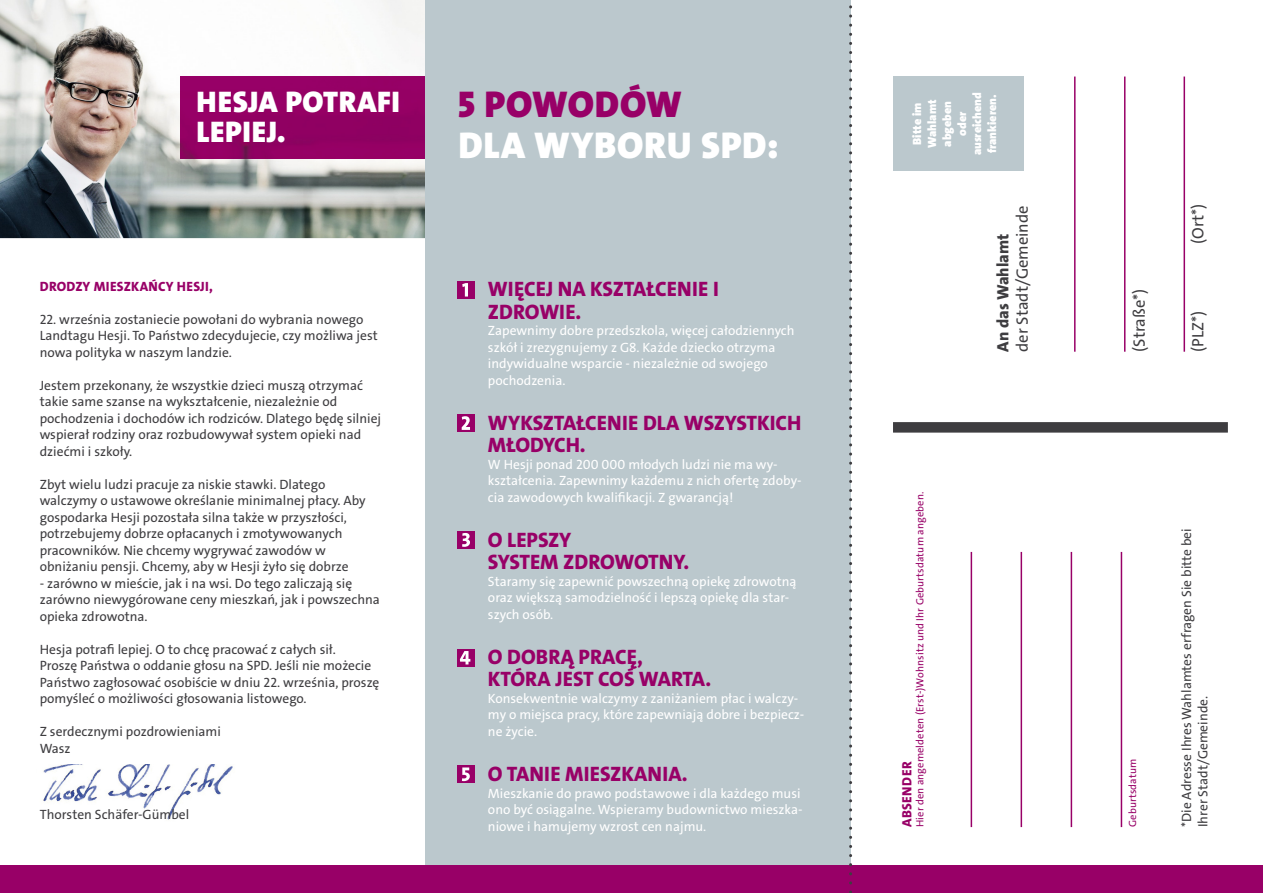
<style>
.page{position:relative;width:1263px;height:893px;background:#fff}
.page>*{position:absolute;margin:0;border:0;box-sizing:border-box;transform-origin:0 0}
.t1{font:900 37.5px "SPD The Sans";letter-spacing:.02em;color:#fff}
.t2{font:900 37.5px "SPD The Sans";letter-spacing:.01em;color:#980067}
.t3{font:900 30px/30px "SPD The Sans";letter-spacing:.02em;color:#fff}
.t4{font:800 21px/22.5px "SPD The Sans";color:#980067}
.t5{font:16.5px "SPD The Sans";color:#3e3d40}
.t6{font:800 16.5px "SPD The Sans";color:#3e3d40}
.t7{font:13.5px/16.5px "SPD The Sans";color:#3e3d40}
.t8{font:13.5px/16.5px "SPD The Sans";color:#fff}
.t9{font:800 13.5px "SPD The Sans";letter-spacing:.02em;color:#980067}
.t10{font:900 12px/15px "SPD The Sans";color:#fff;text-align:center}
.t11{font:10.5px "SPD The Sans";letter-spacing:.01em;color:#980067}
</style>
<div class="page">
<img style="left:43px;top:765px;width:190px;height:55px">
<img style="left:0;top:0;width:425px;height:238px">
<div style="left:180px;top:77px;width:245px;height:81px;background:#950064"></div>
<div style="left:425px;top:0;width:425px;height:893px;background:#bbc8cd"></div>
<div style="left:457px;top:281px;width:18px;height:17px;background:#980067"></div>
<svg style="left:462px;top:283px;width:6px;height:14px"></svg>
<div style="left:457px;top:414px;width:18px;height:18px;background:#980067"></div>
<svg style="left:462px;top:416px;width:8px;height:14px"></svg>
<div style="left:457px;top:531px;width:18px;height:18px;background:#980067"></div>
<svg style="left:462px;top:533px;width:8px;height:14px"></svg>
<div style="left:457px;top:649px;width:18px;height:18px;background:#980067"></div>
<svg style="left:460px;top:651px;width:10px;height:13px"></svg>
<div style="left:457px;top:765px;width:18px;height:18px;background:#980067"></div>
<svg style="left:462px;top:767px;width:8px;height:14px"></svg>
<div style="left:0;top:865px;width:1263px;height:28px;background:#980067"></div>
<svg style="left:849px;top:0;width:3px;height:893px"></svg>
<hr style="left:1124px;top:77px;width:1px;height:275px;background:#980067">
<hr style="left:1074px;top:77px;width:1px;height:275px;background:#980067">
<hr style="left:1183px;top:77px;width:2px;height:275px;background:#980067">
<hr style="left:1020px;top:552px;width:2px;height:275px;background:#980067">
<hr style="left:1071px;top:552px;width:1px;height:275px;background:#980067">
<hr style="left:1121px;top:552px;width:1px;height:275px;background:#980067">
<hr style="left:971px;top:552px;width:1px;height:275px;background:#980067">
<div style="left:893px;top:422px;width:335px;height:11px;background:#3e3d40"></div>
<div style="left:893px;top:77px;width:130px;height:94px;background:#bbc8cd"></div>
<h2 class="t3" style="left:197px;top:87px;width:205px">HESJA POTRAFI<br>LEPIEJ.</h2>
<h1 class="t2" style="left:458px;top:80px;width:225px">5 POWODÓW</h1>
<h1 class="t1" style="left:458px;top:121px;width:322px">DLA WYBORU SPD:</h1>
<p class="t9" style="left:40px;top:277px;width:174px">DRODZY MIESZKAŃCY HESJI,</p>
<p class="t7" style="left:40px;top:311px;width:339px">22. września zostaniecie powołani do wybrania nowego<br>Landtagu Hesji. To Państwo zdecydujecie, czy możliwa jest nowa polityka w naszym landzie.</p>
<p class="t7" style="left:40px;top:377px;width:343px">Jestem przekonany, że wszystkie dzieci muszą otrzymać takie same szanse na wykształcenie, niezależnie od pochodzenia i dochodów ich rodziców. Dlatego będę silniej wspierał rodziny oraz rozbudowywał system opieki nad dziećmi i szkoły.</p>
<p class="t7" style="left:40px;top:476px;width:327px">Zbyt wielu ludzi pracuje za niskie stawki. Dlatego walczymy o ustawowe określanie minimalnej płacy. Aby gospodarka Hesji pozostała silna także w przyszłości, potrzebujemy dobrze opłacanych i zmotywowanych pracowników. Nie chcemy wygrywać zawodów w obniżaniu pensji. Chcemy, aby w Hesji żyło się dobrze</p>
<p class="t7" style="left:40px;top:575px;width:342px">- zarówno w mieście, jak i na wsi. Do tego zaliczają się zarówno niewygórowane ceny mieszkań, jak i powszechna opieka zdrowotna.</p>
<p class="t7" style="left:40px;top:641px;width:341px">Hesja potrafi lepiej. O to chcę pracować z całych sił.<br>Proszę Państwa o oddanie głosu na SPD. Jeśli nie możecie Państwo zagłosować osobiście w dniu 22. września, proszę pomyśleć o możliwości głosowania listowego.</p>
<p class="t7" style="left:40px;top:723px;width:183px">Z serdecznymi pozdrowieniami<br>Wasz</p>
<p class="t7" style="left:40px;top:806px;width:151px">Thorsten Schäfer-Gümbel</p>
<h3 class="t4" style="left:488px;top:278px;width:232px">WIĘCEJ NA KSZTAŁCENIE I<br>ZDROWIE.</h3>
<p class="t8" style="left:488px;top:322px;width:308px">Zapewnimy dobre przedszkola, więcej całodziennych szkół i zrezygnujemy z G8. Każde dziecko otrzyma indywidualne wsparcie - niezależnie od swojego pochodzenia.</p>
<h3 class="t4" style="left:488px;top:412px;width:315px">WYKSZTAŁCENIE DLA WSZYSTKICH<br>MŁODYCH.</h3>
<p class="t8" style="left:488px;top:456px;width:315px">W Hesji ponad 200 000 młodych ludzi nie ma wy&shy;kształcenia. Zapewnimy każdemu z nich ofertę zdoby&shy;cia zawodowych kwalifikacji. Z gwarancją!</p>
<h3 class="t4" style="left:488px;top:529px;width:203px">O LEPSZY<br>SYSTEM ZDROWOTNY.</h3>
<p class="t8" style="left:488px;top:573px;width:310px">Staramy się zapewnić powszechną opiekę zdrowotną oraz większą samodzielność i lepszą opiekę dla star&shy;szych osób.</p>
<h3 class="t4" style="left:488px;top:646px;width:225px">O DOBRĄ PRACĘ,<br>KTÓRA JEST COŚ WARTA.</h3>
<p class="t8" style="left:488px;top:690px;width:318px">Konsekwentnie walczymy z zaniżaniem płac i walczy&shy;my o miejsca pracy, które zapewniają dobre i bezpiecz&shy;ne życie.</p>
<h3 class="t4" style="left:488px;top:763px;width:201px">O TANIE MIESZKANIA.</h3>
<p class="t8" style="left:488px;top:785px;width:316px">Mieszkanie do prawo podstawowe i dla każdego musi ono być osiągalne. Wspieramy budownictwo mieszka&shy;niowe i hamujemy wzrost cen najmu.</p>
<p class="t10" style="left:909px;top:155px;width:65px;rotate:-90deg">BITTE IM<br>WAHLAMT<br>ABGEBEN<br>ODER<br>AUSREICHEND<br>FRANKIEREN.</p>
<p class="t11" style="left:913px;top:827px;width:337px;rotate:-90deg">Hier den angemeldeten (Erst-)Wohnsitz und Ihr Geburtsdatum angeben.</p>
<p class="t9" style="left:898px;top:827px;width:67px;rotate:-90deg">ABSENDER</p>
<p class="t5" style="left:1012px;top:352px;width:148px;rotate:-90deg">der Stadt/Gemeinde</p>
<p class="t6" style="left:992px;top:352px;width:119px;rotate:-90deg">An das Wahlamt</p>
<p class="t5" style="left:1129px;top:352px;width:64px;rotate:-90deg">(Straße*)</p>
<p class="t5" style="left:1187px;top:244px;width:41px;rotate:-90deg">(Ort*)</p>
<p class="t5" style="left:1187px;top:352px;width:42px;rotate:-90deg">(PLZ*)</p>
<p class="t11" style="left:1126px;top:827px;width:70px;rotate:-90deg">Geburtsdatum</p>
<p class="t7" style="left:1178px;top:827px;width:300px;rotate:-90deg">*Die Adresse Ihres Wahlamtes erfragen Sie bitte bei<br>Ihrer Stadt/Gemeinde.</p>
</div>
